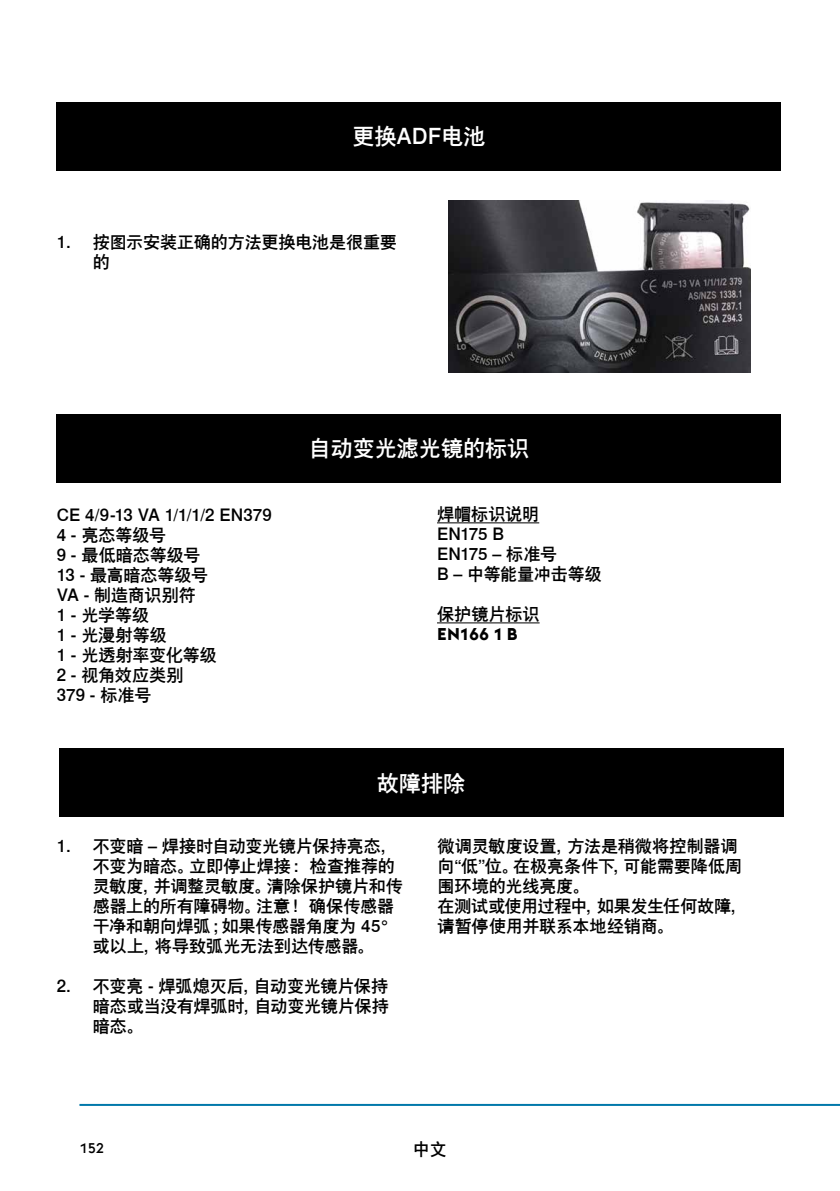
<style>
.page{position:relative;width:840px;height:1191px;background:#fff}
.page>*{position:absolute;margin:0;border:0;box-sizing:border-box;transform-origin:0 0}
.t1{font:300 22px "Nimbus Sans Global";color:#fff}
.t2{font:300 17px/20px "Nimbus Sans Global";letter-spacing:-.005em;color:#000}
.t3{font:700 17px "voestalpine";letter-spacing:-.01em;color:#000}
.t4{font:500 14px "voestalpine";color:#000}
</style>
<div class="page">
<hr style="left:79px;top:1104px;width:760px;height:2px;background:#0078aa">
<div style="left:57px;top:414px;width:723px;height:68px;background:#000"></div>
<div style="left:59px;top:748px;width:723px;height:69px;background:#000"></div>
<hr style="left:437px;top:522px;width:102px;height:1px;background:#000">
<hr style="left:437px;top:622px;width:102px;height:1px;background:#000">
<div style="left:57px;top:102px;width:723px;height:68px;background:#000"></div>
<img style="left:448px;top:200px;width:302px;height:172px">
<p class="t1" style="left:352px;top:124px;width:134px">更换ADF电池</p>
<p class="t2" style="left:93px;top:232px;width:305px;text-indent:-36px">1. 按图示安装正确的方法更换电池是很重要的</p>
<p class="t2" style="left:57px;top:505px;width:217px">CE 4/9-13 VA 1/1/1/2 EN379<br>4 - 亮态等级号<br>9 - 最低暗态等级号<br>13 - 最高暗态等级号<br>VA - 制造商识别符<br>1 - 光学等级<br>1 - 光漫射等级<br>1 - 光透射率变化等级<br>2 - 视角效应类别<br>379 - 标准号</p>
<p class="t1" style="left:309px;top:436px;width:221px">自动变光滤光镜的标识</p>
<p class="t2" style="left:437px;top:504px;width:166px">焊帽标识说明<br>EN175 B<br>EN175 – 标准号<br>B – 中等能量冲击等级</p>
<p class="t2" style="left:437px;top:604px;width:104px">保护镜片标识</p>
<p class="t3" style="left:437px;top:623px;width:82px">EN166 1 B</p>
<p class="t1" style="left:377px;top:770px;width:89px">故障排除</p>
<p class="t2" style="left:93px;top:836px;width:311px;text-indent:-36px">1. 不变暗 – 焊接时自动变光镜片保持亮态，不变为暗态。立即停止焊接： 检查推荐的灵敏度，并调整灵敏度。清除保护镜片和传感器上的所有障碍物。注意！ 确保传感器干净和朝向焊弧；如果传感器角度为 45°或以上，将导致弧光无法到达传感器。</p>
<p class="t2" style="left:93px;top:976px;width:297px;text-align:justify;text-indent:-36px">2. 不变亮 - 焊弧熄灭后，自动变光镜片保持暗态或当没有焊弧时，自动变光镜片保持暗态。</p>
<p class="t2" style="left:437px;top:836px;width:311px">微调灵敏度设置，方法是稍微将控制器调向“低”位。在极亮条件下，可能需要降低周围环境的光线亮度。<br>在测试或使用过程中，如果发生任何故障，请暂停使用并联系本地经销商。</p>
<p class="t4" style="left:79px;top:1140px;width:26px">152</p>
<p class="t2" style="left:412px;top:1139px;width:35px">中文</p>
</div>
